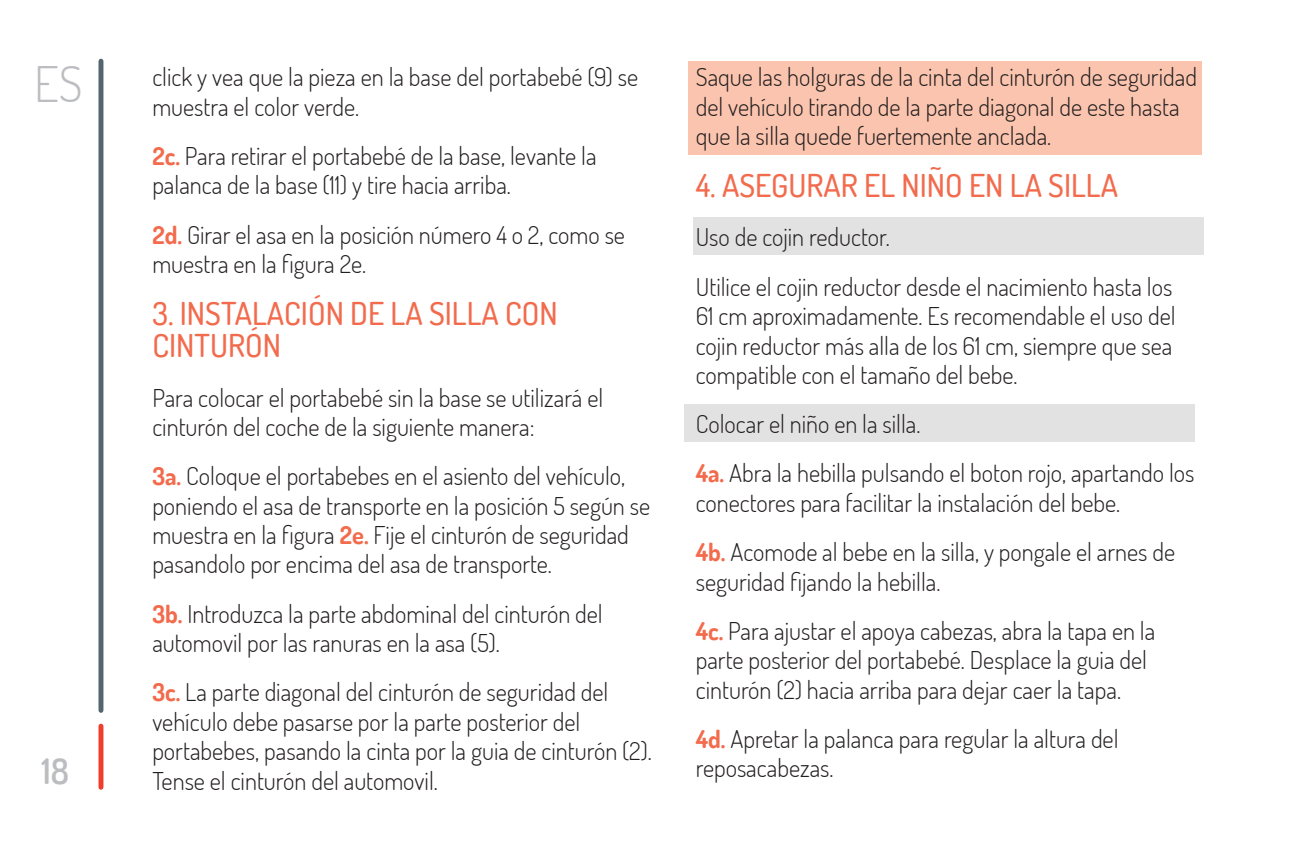
<style>
.page{position:relative;width:1295px;height:848px;background:#fff}
.page>*{position:absolute;margin:0;border:0;box-sizing:border-box;transform-origin:0 0}
.t1{font:300 49px "Dosis";color:#bcbdc0}
.t2{font:600 35px "Dosis";color:#bcbdc0}
.titulo_apartados{font:500 31.5px/32.2px "Dosis";color:#f26b4d}
.texto{font:300 24.5px/29.4px "Dosis";color:#231f20}
.titulo_apartados-2{font:300 24.5px/29.4px "Dosis";color:#231f20}
.s1{font-weight:700;color:#f26b4d}
</style>
<div class="page">
<div style="left:98px;top:61px;width:5px;height:649px;background:#53656e"></div>
<div style="left:98px;top:726px;width:5px;height:61px;background:#ef3e2e"></div>
<div style="left:684px;top:404px;width:511px;height:37px;background:#e2e2e2"></div>
<div style="left:688px;top:61px;width:514px;height:93px;background:#fbc4ae"></div>
<div style="left:694px;top:218px;width:510px;height:37px;background:#e2e2e2"></div>
<h1 class="t1" style="left:34px;top:51px;width:50px">ES</h1>
<h2 class="t2" style="left:41px;top:749px;width:29px">18</h2>
<p class="texto" style="left:152px;top:62px;width:487px">click y vea que la pieza en la base del portabebé (9) se muestra el color verde.</p>
<p class="texto" style="left:152px;top:141px;width:446px"><span class="s1">2c.</span> Para retirar el portabebé de la base, levante la palanca de la base (11) y tire hacia arriba.</p>
<p class="texto" style="left:152px;top:219px;width:474px"><span class="s1">2d.</span> Girar el asa en la posición número 4 o 2, como se muestra en la figura 2e.</p>
<p class="titulo_apartados" style="left:152px;top:297px;width:407px">3. INSTALACIÓN DE LA SILLA CON<br>CINTURÓN</p>
<p class="titulo_apartados-2" style="left:152px;top:382px;width:452px">Para colocar el portabebé sin la base se utilizará el cinturón del coche de la siguiente manera:</p>
<p class="titulo_apartados-2" style="left:152px;top:461px;width:499px"><span class="s1">3a.</span> Coloque el portabebes en el asiento del vehículo, poniendo el asa de transporte en la posición 5 según se muestra en la figura <span class="s1">2e.</span> Fije el cinturón de seguridad pasandolo por encima del asa de transporte.</p>
<p class="titulo_apartados-2" style="left:152px;top:598px;width:452px"><span class="s1">3b.</span> Introduzca la parte abdominal del cinturón del automovil por las ranuras en la asa (5).</p>
<p class="titulo_apartados-2" style="left:152px;top:677px;width:501px"><span class="s1">3c.</span> La parte diagonal del cinturón de seguridad del vehículo debe pasarse por la parte posterior del portabebes, pasando la cinta por la guia de cinturón (2).<br>Tense el cinturón del automovil.</p>
<p class="titulo_apartados-2" style="left:696px;top:62px;width:503px">Saque las holguras de la cinta del cinturón de seguridad del vehículo tirando de la parte diagonal de este hasta que la silla quede fuertemente anclada.</p>
<p class="titulo_apartados" style="left:696px;top:169px;width:424px">4. ASEGURAR EL NIÑO EN LA SILLA</p>
<p class="texto" style="left:696px;top:222px;width:196px">Uso de cojin reductor.</p>
<p class="texto" style="left:696px;top:271px;width:481px">Utilice el cojin reductor desde el nacimiento hasta los 61 cm aproximadamente. Es recomendable el uso del cojin reductor más alla de los 61 cm, siempre que sea compatible con el tamaño del bebe.</p>
<p class="texto" style="left:696px;top:409px;width:226px">Colocar el niño en la silla.</p>
<p class="texto" style="left:696px;top:458px;width:500px"><span class="s1">4a.</span> Abra la hebilla pulsando el boton rojo, apartando los conectores para facilitar la instalación del bebe.</p>
<p class="texto" style="left:696px;top:537px;width:481px"><span class="s1">4b.</span> Acomode al bebe en la silla, y pongale el arnes de seguridad fijando la hebilla.</p>
<p class="texto" style="left:696px;top:615px;width:461px"><span class="s1">4c.</span> Para ajustar el apoya cabezas, abra la tapa en la parte posterior del portabebé. Desplace la guia del cinturón (2) hacia arriba para dejar caer la tapa.</p>
<p class="texto" style="left:696px;top:723px;width:424px"><span class="s1">4d.</span> Apretar la palanca para regular la altura del reposacabezas.</p>
</div>
